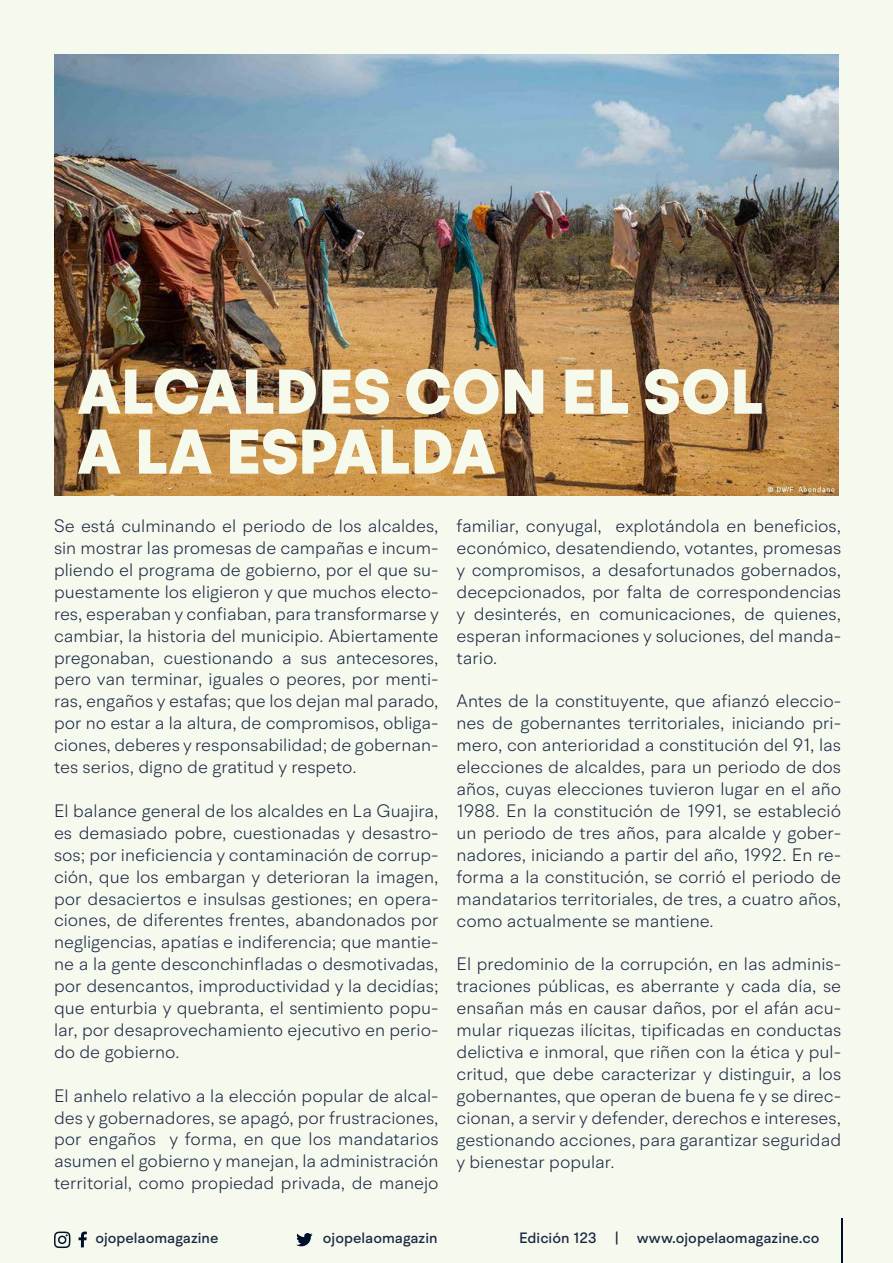
<style>
.page{position:relative;width:893px;height:1263px;background:#f6f9ee}
.page>*{position:absolute;margin:0;border:0;box-sizing:border-box;transform-origin:0 0}
.t1{font:900 63px/60px "BR Hendrix";color:#f5faed}
.t2{font:300 18px/21.9px "BR Hendrix";color:#1b2943;text-align:justify}
.t3{font:500 15px "BR Hendrix";color:#1b2943}
</style>
<div class="page">
<svg style="left:296px;top:1233px;width:17px;height:13px"></svg>
<svg style="left:79px;top:1231px;width:8px;height:16px"></svg>
<svg style="left:54px;top:1231px;width:17px;height:17px"></svg>
<hr style="left:841px;top:1219px;width:1px;height:44px;background:#000f2b">
<img style="left:54px;top:54px;width:785px;height:442px">
<h1 class="t1" style="left:78px;top:363px;width:687px">ALCALDES CON EL SOL<br>A LA ESPALDA</h1>
<p class="t2" style="left:54px;top:515px;width:386px">Se está culminando el periodo de los alcaldes, sin mostrar las promesas de campañas e incum&shy;pliendo el programa de gobierno, por el que su&shy;puestamente los eligieron y que muchos electo&shy;res, esperaban y confiaban, para transformarse y cambiar, la historia del municipio. Abiertamente pregonaban, cuestionando a sus antecesores, pero van terminar, iguales o peores, por menti&shy;ras, engaños y estafas; que los dejan mal parado, por no estar a la altura, de compromisos, obliga&shy;ciones, deberes y responsabilidad; de gobernan&shy;tes serios, digno de gratitud y respeto.</p>
<p class="t2" style="left:54px;top:799px;width:386px">El balance general de los alcaldes en La Guajira, es demasiado pobre, cuestionadas y desastro&shy;sos; por ineficiencia y contaminación de corrup&shy;ción, que los embargan y deterioran la imagen, por desaciertos e insulsas gestiones; en opera&shy;ciones, de diferentes frentes, abandonados por negligencias, apatías e indiferencia; que mantie&shy;ne a la gente desconchinfladas o desmotivadas, por desencantos, improductividad y la decidías; que enturbia y quebranta, el sentimiento popu&shy;lar, por desaprovechamiento ejecutivo en perio&shy;do de gobierno.</p>
<p class="t2" style="left:54px;top:1084px;width:386px">El anhelo relativo a la elección popular de alcal&shy;des y gobernadores, se apagó, por frustraciones, por engaños y forma, en que los mandatarios asumen el gobierno y manejan, la administración territorial, como propiedad privada, de manejo</p>
<p class="t2" style="left:457px;top:515px;width:386px">familiar, conyugal, explotándola en beneficios, económico, desatendiendo, votantes, promesas y compromisos, a desafortunados gobernados, decepcionados, por falta de correspondencias y desinterés, en comunicaciones, de quienes, esperan informaciones y soluciones, del manda&shy;tario.</p>
<p class="t2" style="left:457px;top:690px;width:386px">Antes de la constituyente, que afianzó eleccio&shy;nes de gobernantes territoriales, iniciando pri&shy;mero, con anterioridad a constitución del 91, las elecciones de alcaldes, para un periodo de dos años, cuyas elecciones tuvieron lugar en el año 1988. En la constitución de 1991, se estableció un periodo de tres años, para alcalde y gober&shy;nadores, iniciando a partir del año, 1992. En re&shy;forma a la constitución, se corrió el periodo de mandatarios territoriales, de tres, a cuatro años, como actualmente se mantiene.</p>
<p class="t2" style="left:457px;top:953px;width:386px">El predominio de la corrupción, en las adminis&shy;traciones públicas, es aberrante y cada día, se ensañan más en causar daños, por el afán acu&shy;mular riquezas ilícitas, tipificadas en conductas delictiva e inmoral, que riñen con la ética y pul&shy;critud, que debe caracterizar y distinguir, a los gobernantes, que operan de buena fe y se direc&shy;cionan, a servir y defender, derechos e intereses, gestionando acciones, para garantizar seguridad y bienestar popular.</p>
<p class="t3" style="left:95px;top:1229px;width:125px">ojopelaomagazine</p>
<p class="t3" style="left:323px;top:1229px;width:116px">ojopelaomagazin</p>
<p class="t3" style="left:519px;top:1229px;width:302px">Edición 123 | www.ojopelaomagazine.co</p>
</div>
